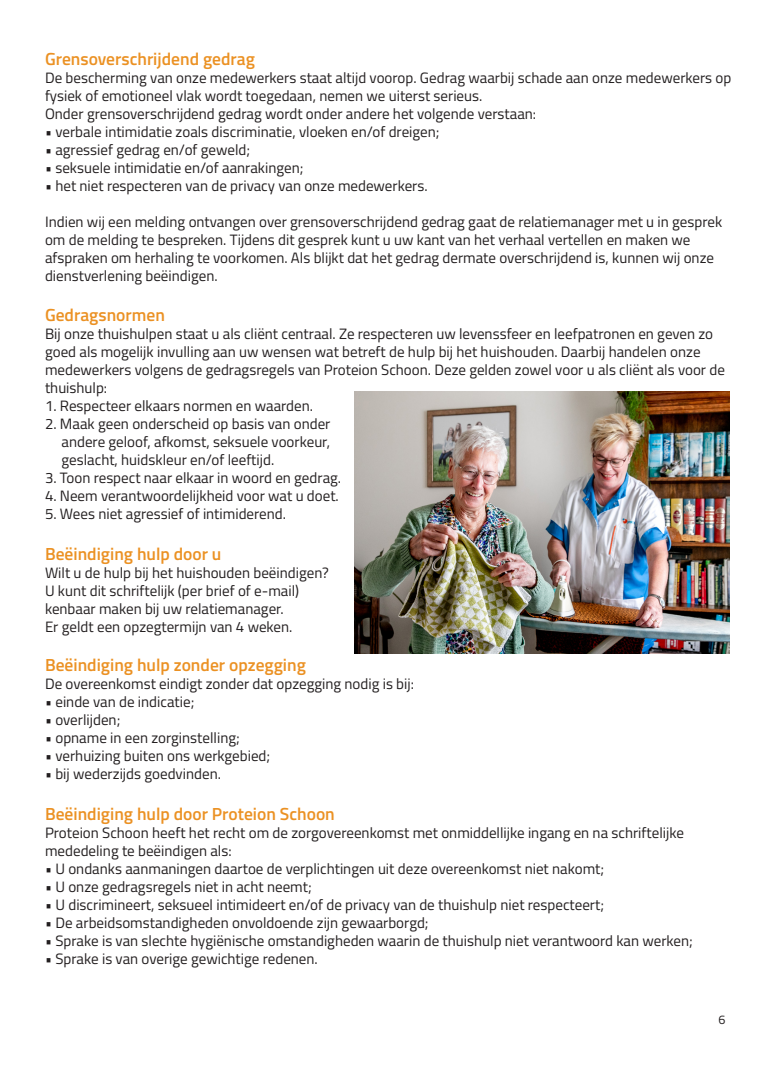
<style>
.page{position:relative;width:780px;height:1081px;background:#fff}
.page>*{position:absolute;margin:0;border:0;box-sizing:border-box;transform-origin:0 0}
.t1{font:600 17.5px "Titillium Web";color:#eb9123}
.t2{font:15px/18px "Titillium Web";color:#231f20}
.t3{font:12.5px "Titillium Web";color:#231f20}
</style>
<div class="page">
<img style="left:354px;top:392px;width:375px;height:261px">
<p class="t1" style="left:45px;top:46px;width:211px">Grensoverschrijdend gedrag</p>
<p class="t2" style="left:45px;top:68px;width:687px">De bescherming van onze medewerkers staat altijd voorop. Gedrag waarbij schade aan onze medewerkers op fysiek of emotioneel vlak wordt toegedaan, nemen we uiterst serieus.</p>
<p class="t2" style="left:45px;top:104px;width:492px">Onder grensoverschrijdend gedrag wordt onder andere het volgende verstaan:</p>
<p class="t2" style="left:45px;top:122px;width:396px">• verbale intimidatie zoals discriminatie, vloeken en/of dreigen;</p>
<p class="t2" style="left:45px;top:140px;width:207px">• agressief gedrag en/of geweld;</p>
<p class="t2" style="left:45px;top:158px;width:260px">• seksuele intimidatie en/of aanrakingen;</p>
<p class="t2" style="left:45px;top:176px;width:384px">• het niet respecteren van de privacy van onze medewerkers.</p>
<p class="t2" style="left:45px;top:212px;width:678px">Indien wij een melding ontvangen over grensoverschrijdend gedrag gaat de relatiemanager met u in gesprek om de melding te bespreken. Tijdens dit gesprek kunt u uw kant van het verhaal vertellen en maken we afspraken om herhaling te voorkomen. Als blijkt dat het gedrag dermate overschrijdend is, kunnen wij onze dienstverlening beëindigen.</p>
<p class="t1" style="left:45px;top:302px;width:121px">Gedragsnormen</p>
<p class="t2" style="left:45px;top:324px;width:681px">Bij onze thuishulpen staat u als cliënt centraal. Ze respecteren uw levenssfeer en leefpatronen en geven zo goed als mogelijk invulling aan uw wensen wat betreft de hulp bij het huishouden. Daarbij handelen onze medewerkers volgens de gedragsregels van Proteion Schoon. Deze gelden zowel voor u als cliënt als voor de thuishulp:</p>
<p class="t2" style="left:45px;top:396px;width:269px">1. Respecteer elkaars normen en waarden.</p>
<p class="t2" style="left:45px;top:414px;width:287px">2. Maak geen onderscheid op basis van onder</p>
<p class="t2" style="left:62px;top:432px;width:270px">andere geloof, afkomst, seksuele voorkeur,</p>
<p class="t2" style="left:62px;top:450px;width:214px">geslacht, huidskleur en/of leeftijd.</p>
<p class="t2" style="left:45px;top:468px;width:297px">3. Toon respect naar elkaar in woord en gedrag.</p>
<p class="t2" style="left:45px;top:486px;width:295px">4. Neem verantwoordelijkheid voor wat u doet.</p>
<p class="t2" style="left:45px;top:504px;width:242px">5. Wees niet agressief of intimiderend.</p>
<p class="t1" style="left:45px;top:541px;width:178px">Beëindiging hulp door u</p>
<p class="t2" style="left:45px;top:563px;width:285px">Wilt u de hulp bij het huishouden beëindigen?</p>
<p class="t2" style="left:45px;top:581px;width:256px">U kunt dit schriftelijk (per brief of e-mail)</p>
<p class="t2" style="left:45px;top:599px;width:240px">kenbaar maken bij uw relatiemanager.</p>
<p class="t2" style="left:45px;top:617px;width:249px">Er geldt een opzegtermijn van 4 weken.</p>
<p class="t1" style="left:45px;top:652px;width:262px">Beëindiging hulp zonder opzegging</p>
<p class="t2" style="left:45px;top:674px;width:370px">De overeenkomst eindigt zonder dat opzegging nodig is bij:</p>
<p class="t2" style="left:45px;top:692px;width:151px">• einde van de indicatie;</p>
<p class="t2" style="left:45px;top:710px;width:77px">• overlijden;</p>
<p class="t2" style="left:45px;top:728px;width:196px">• opname in een zorginstelling;</p>
<p class="t2" style="left:45px;top:746px;width:227px">• verhuizing buiten ons werkgebied;</p>
<p class="t2" style="left:45px;top:764px;width:177px">• bij wederzijds goedvinden.</p>
<p class="t1" style="left:45px;top:800px;width:291px">Beëindiging hulp door Proteion Schoon</p>
<p class="t2" style="left:45px;top:822px;width:640px">Proteion Schoon heeft het recht om de zorgovereenkomst met onmiddellijke ingang en na schriftelijke</p>
<p class="t2" style="left:45px;top:840px;width:188px">mededeling te beëindigen als:</p>
<p class="t2" style="left:45px;top:858px;width:560px">• U ondanks aanmaningen daartoe de verplichtingen uit deze overeenkomst niet nakomt;</p>
<p class="t2" style="left:45px;top:876px;width:268px">• U onze gedragsregels niet in acht neemt;</p>
<p class="t2" style="left:45px;top:894px;width:560px">• U discrimineert, seksueel intimideert en/of de privacy van de thuishulp niet respecteert;</p>
<p class="t2" style="left:45px;top:912px;width:385px">• De arbeidsomstandigheden onvoldoende zijn gewaarborgd;</p>
<p class="t2" style="left:45px;top:930px;width:649px">• Sprake is van slechte hygiënische omstandigheden waarin de thuishulp niet verantwoord kan werken;</p>
<p class="t2" style="left:45px;top:948px;width:274px">• Sprake is van overige gewichtige redenen.</p>
<p class="t3" style="left:718px;top:1010px;width:8px">6</p>
</div>
